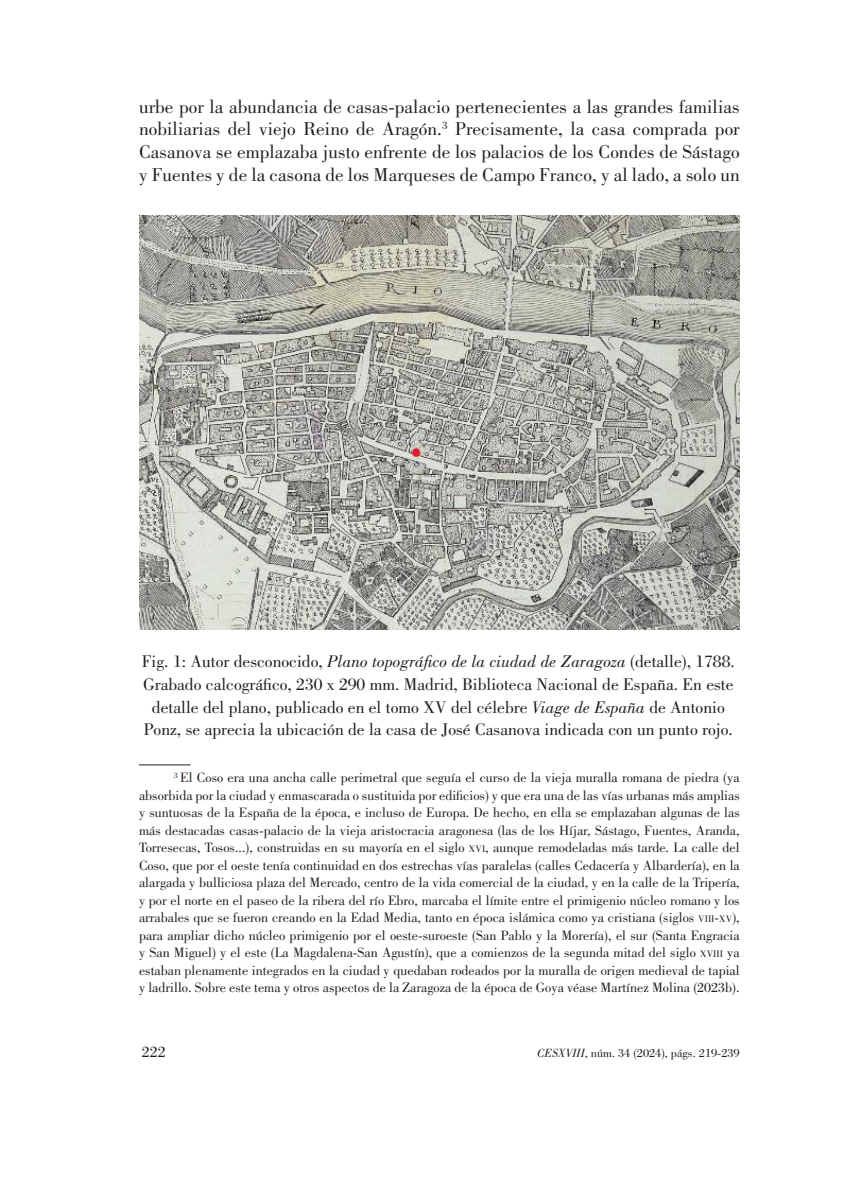
<style>
.page{position:relative;width:844px;height:1191px;background:#fff}
.page>*{position:absolute;margin:0;border:0;box-sizing:border-box;transform-origin:0 0}
.t1{font:19.25px/22.8px "Bodoni Std";letter-spacing:.005em;color:#231f20;text-align:justify}
.t2{font:17.5px/22.8px "Bodoni Std";color:#231f20;text-align:center}
.t3{font:15.75px "Bodoni Std";color:#231f20}
.t4{font:14px/17.5px "Bodoni Std";color:#231f20;text-align:justify}
.t5{font:12.25px "Bodoni Std";color:#231f20}
.s1{font-style:italic}
.s2{font-size:9.8px}
.s3{font-style:inherit}
</style>
<div class="page">
<hr style="left:139px;top:764px;width:51px;height:1px;background:#231f20">
<img style="left:139px;top:216px;width:600px;height:414px">
<p class="t1" style="left:139px;top:95px;width:602px">urbe por la abundancia de casas-palacio pertenecientes a las grandes familias nobiliarias del viejo Reino de Aragón.<sup>3</sup> Precisamente, la casa comprada por Casanova se emplazaba justo enfrente de los palacios de los Condes de Sástago y Fuentes y de la casona de los Marqueses de Campo Franco, y al lado, a solo un</p>
<p class="t2" style="left:142px;top:650px;width:594px">Fig. 1: Autor desconocido, <span class="s1">Plano topográfico de la ciudad de Zaragoza</span> (detalle), 1788.<br>Grabado calcográfico, 230 x 290 mm. Madrid, Biblioteca Nacional de España. En este detalle del plano, publicado en el tomo XV del célebre <span class="s1">Viage de España</span> de Antonio Ponz, se aprecia la ubicación de la casa de José Casanova indicada con un punto rojo.</p>
<p class="t4" style="left:139px;top:769px;width:602px;text-indent:35px"><sup>3</sup> El Coso era una ancha calle perimetral que seguía el curso de la vieja muralla romana de piedra (ya absorbida por la ciudad y enmascarada o sustituida por edificios) y que era una de las vías urbanas más amplias y suntuosas de la España de la época, e incluso de Europa. De hecho, en ella se emplazaban algunas de las más destacadas casas-palacio de la vieja aristocracia aragonesa (las de los Híjar, Sástago, Fuentes, Aranda, Torresecas, Tosos...), construidas en su mayoría en el siglo <span class="s2">XVI</span>, aunque remodeladas más tarde. La calle del Coso, que por el oeste tenía continuidad en dos estrechas vías paralelas (calles Cedacería y Albardería), en la alargada y bulliciosa plaza del Mercado, centro de la vida comercial de la ciudad, y en la calle de la Tripería, y por el norte en el paseo de la ribera del río Ebro, marcaba el límite entre el primigenio núcleo romano y los arrabales que se fueron creando en la Edad Media, tanto en época islámica como ya cristiana (siglos <span class="s2">VIII</span><span class="s3">-</span><span class="s2">XV</span>), para ampliar dicho núcleo primigenio por el oeste-suroeste (San Pablo y la Morería), el sur (Santa Engracia y San Miguel) y el este (La Magdalena-San Agustín), que a comienzos de la segunda mitad del siglo <span class="s2">XVIII</span> ya estaban plenamente integrados en la ciudad y quedaban rodeados por la muralla de origen medieval de tapial y ladrillo. Sobre este tema y otros aspectos de la Zaragoza de la época de Goya véase Martínez Molina (2023b).</p>
<p class="t3" style="left:142px;top:1043px;width:25px">222</p>
<p class="t5" style="left:537px;top:1046px;width:204px"><span class="s1">CESXVIII</span>, núm. 34 (2024), págs. 219-239</p>
</div>
